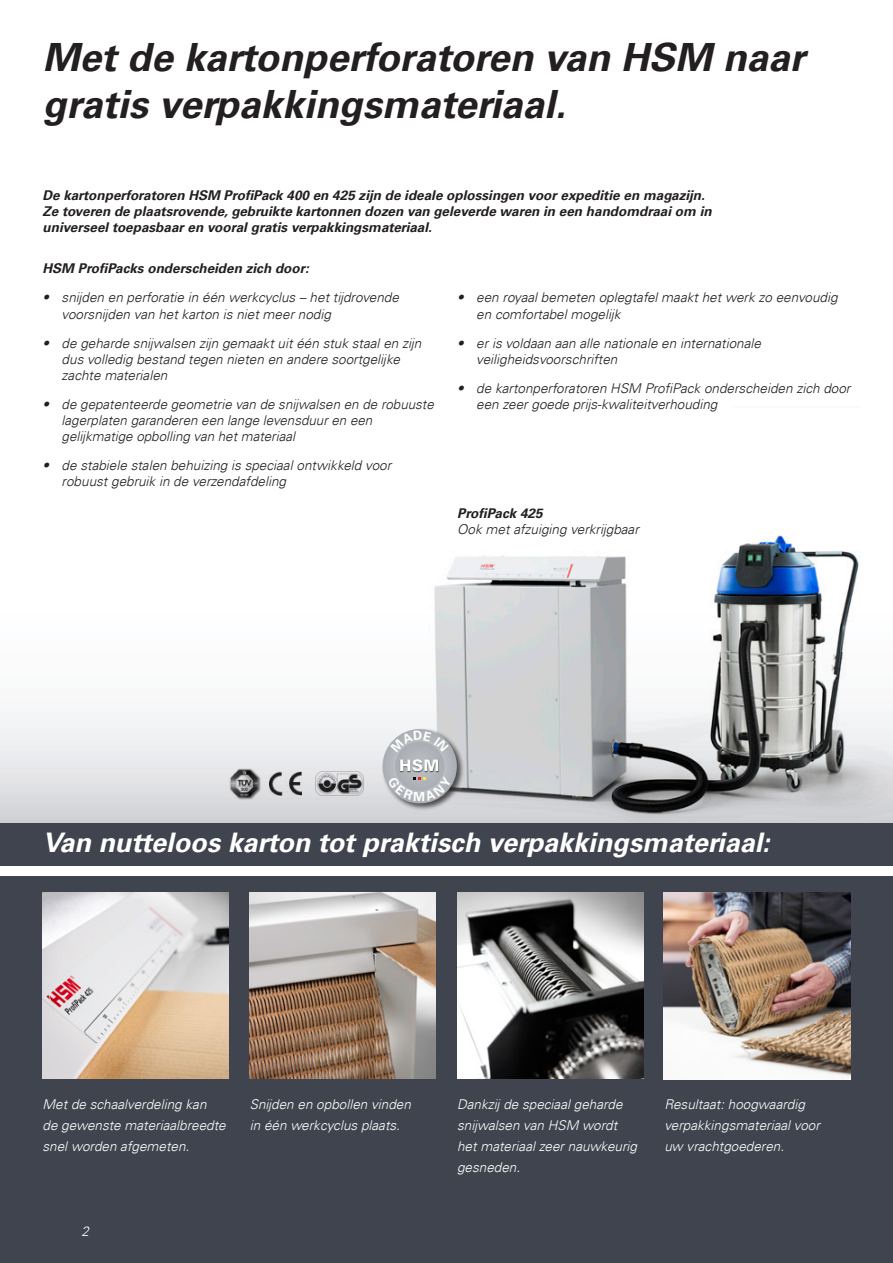
<style>
.page{position:relative;width:893px;height:1263px;background:#fff}
.page>*{position:absolute;margin:0;border:0;box-sizing:border-box;transform-origin:0 0}
.t1{font:italic 700 39px/46.8px "Univers Com 65";color:#231f20}
.t2{font:italic 700 27px "Univers Com 65";color:#fff}
.t3{font:900 16.2px "Univers";color:#fff}
.t4{font:italic 300 13.5px/16.2px "Univers Com 45";color:#231f20}
.t5{font:italic 700 13.5px/16.2px "Univers Com 65";color:#231f20}
.t6{font:italic 300 13.5px/21px "Univers Com 45";color:#fff}
</style>
<div class="page">
<svg style="left:0;top:716px;width:356px;height:107px"></svg>
<div style="left:0;top:876px;width:893px;height:387px;background:#40444e"></div>
<div style="left:0;top:823px;width:893px;height:42px;background:#40444e"></div>
<img style="left:664px;top:892px;width:186px;height:187px">
<img style="left:457px;top:892px;width:186px;height:186px">
<img style="left:250px;top:893px;width:186px;height:186px">
<img style="left:43px;top:893px;width:186px;height:186px">
<img style="left:356px;top:535px;width:537px;height:288px">
<img style="left:447px;top:536px;width:332px;height:244px">
<div style="left:381px;top:727px;width:84px;height:84px;background:#231f20;opacity:.75"></div>
<div style="left:383px;top:729px;width:74px;height:74px;background:#b2b6bb;border-radius:37px"></div>
<div style="left:395px;top:742px;width:49px;height:49px;background:#aeb1b7;border-radius:25px"></div>
<img style="left:399px;top:759px;width:40px;height:16px">
<img style="left:270px;top:771px;width:31px;height:25px">
<img style="left:315px;top:771px;width:49px;height:25px">
<img style="left:227px;top:768px;width:36px;height:33px">
<svg style="left:388px;top:777px;width:64px;height:24px"></svg>
<svg style="left:390px;top:731px;width:59px;height:13px"></svg>
<h1 class="t1" style="left:43px;top:34px;width:764px">Met de kartonperforatoren van HSM naar gratis verpakkingsmateriaal.</h1>
<p class="t5" style="left:43px;top:187px;width:671px">De kartonperforatoren HSM ProfiPack 400 en 425 zijn de ideale oplossingen voor expeditie en magazijn.<br>Ze toveren de plaatsrovende, gebruikte kartonnen dozen van geleverde waren in een handomdraai om in universeel toepasbaar en vooral gratis verpakkingsmateriaal.</p>
<p class="t5" style="left:43px;top:261px;width:268px">HSM ProfiPacks onderscheiden zich door:</p>
<p class="t4" style="left:62px;top:289px;width:339px;text-indent:-19px">• snijden en perforatie in één werkcyclus – het tijdrovende voorsnijden van het karton is niet meer nodig</p>
<p class="t4" style="left:62px;top:335px;width:361px;text-indent:-19px">• de geharde snijwalsen zijn gemaakt uit één stuk staal en zijn dus volledig bestand tegen nieten en andere soortgelijke zachte materialen</p>
<p class="t4" style="left:62px;top:396px;width:374px;text-indent:-19px">• de gepatenteerde geometrie van de snijwalsen en de robuuste lagerplaten garanderen een lange levensduur en een gelijkmatige opbolling van het materiaal</p>
<p class="t4" style="left:62px;top:457px;width:331px;text-indent:-19px">• de stabiele stalen behuizing is speciaal ontwikkeld voor robuust gebruik in de verzendafdeling</p>
<p class="t4" style="left:476px;top:289px;width:363px;text-indent:-19px">• een royaal bemeten oplegtafel maakt het werk zo eenvoudig en comfortabel mogelijk</p>
<p class="t4" style="left:476px;top:335px;width:286px;text-indent:-19px">• er is voldaan aan alle nationale en internationale veiligheidsvoorschriften</p>
<p class="t4" style="left:476px;top:380px;width:376px;text-indent:-19px">• de kartonperforatoren HSM ProfiPack onderscheiden zich door een zeer goede prijs-kwaliteitverhouding</p>
<p class="t5" style="left:457px;top:505px;width:87px">ProfiPack 425</p>
<p class="t4" style="left:457px;top:521px;width:183px">Ook met afzuiging verkrijgbaar</p>
<p class="t3" style="left:399px;top:755px;width:42px">HSM</p>
<h2 class="t2" style="left:43px;top:826px;width:729px">Van nutteloos karton tot praktisch verpakkingsmateriaal:</h2>
<p class="t6" style="left:43px;top:1094px;width:185px">Met de schaalverdeling kan<br>de gewenste materiaalbreedte snel worden afgemeten.</p>
<p class="t6" style="left:250px;top:1094px;width:163px">Snijden en opbollen vinden in één werkcyclus plaats.</p>
<p class="t6" style="left:457px;top:1094px;width:181px">Dankzij de speciaal geharde snijwalsen van HSM wordt het materiaal zeer nauwkeurig gesneden.</p>
<p class="t6" style="left:664px;top:1094px;width:157px">Resultaat: hoogwaardig verpakkingsmateriaal voor uw vrachtgoederen.</p>
<p class="t6" style="left:82px;top:1221px;width:9px">2</p>
</div>
